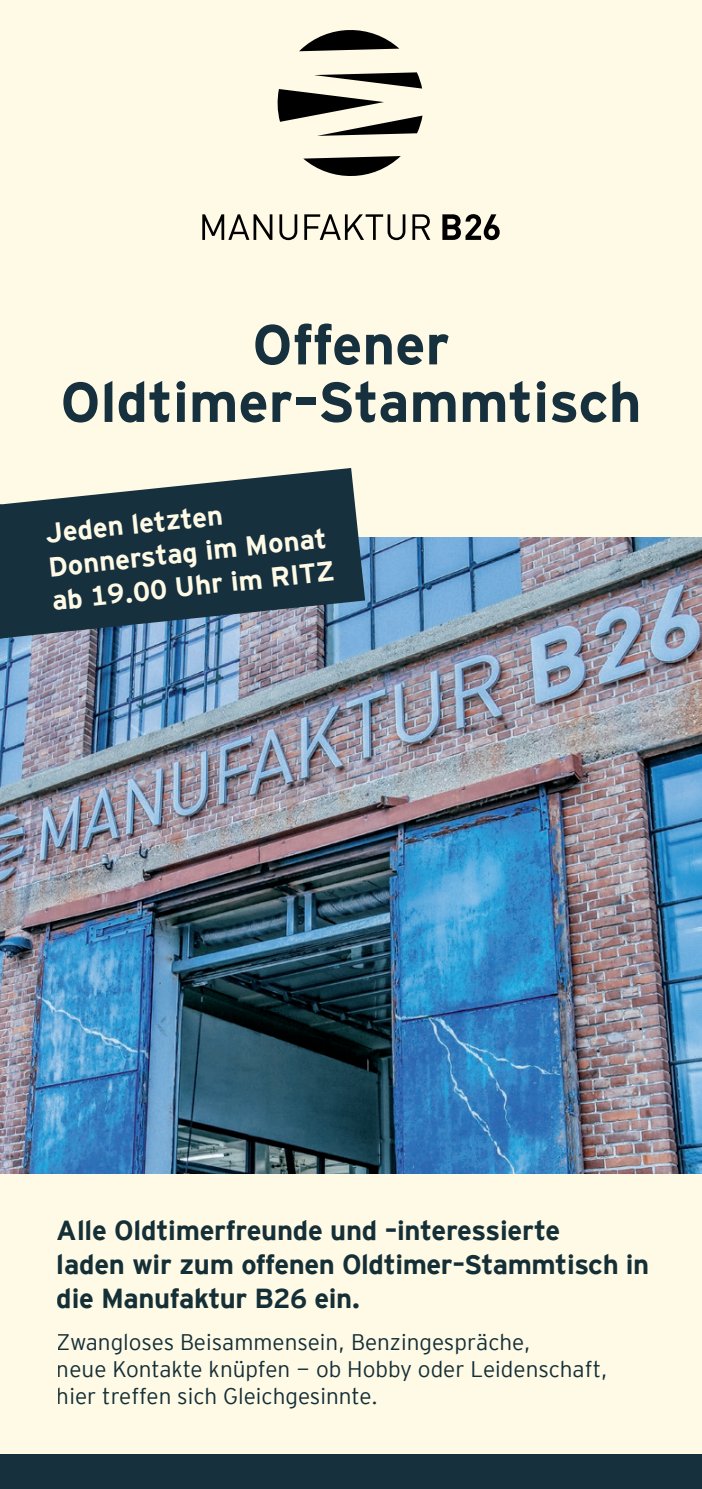
<style>
.page{position:relative;width:702px;height:1489px;background:#fff}
.page>*{position:absolute;margin:0;border:0;box-sizing:border-box;transform-origin:0 0}
.t1{font:700 56.25px/57.5px "Interstate Mono";color:#16303d;text-align:center}
.t2{font:700 27.5px/33.8px "Interstate Mono";letter-spacing:-.015em;color:#16303d}
.t3{font:700 27.5px/33.8px "Interstate Mono";color:#fefae6}
.t4{font:22.5px/27px "Interstate Mono Lgt";color:#16303d}
</style>
<div class="page">
<div style="left:0;top:0;width:702px;height:1488px;background:#fefae6"></div>
<svg style="left:277px;top:30px;width:145px;height:146px"></svg>
<svg style="left:202px;top:214px;width:70px;height:26px"></svg>
<svg style="left:279px;top:214px;width:18px;height:26px"></svg>
<svg style="left:304px;top:214px;width:101px;height:26px"></svg>
<svg style="left:412px;top:214px;width:18px;height:26px"></svg>
<svg style="left:442px;top:214px;width:57px;height:26px"></svg>
<img style="left:0;top:537px;width:702px;height:636px">
<svg style="left:5px;top:468px;width:360px;height:170px;fill:#16303d"></svg>
<svg style="left:0;top:504px;width:8px;height:134px"></svg>
<div style="left:0;top:1454px;width:702px;height:34px;background:#16303d"></div>
<h1 class="t1" style="left:60px;top:315px;width:582px">Offener<br>Oldtimer–Stammtisch</h1>
<p class="t3" style="left:43px;top:516px;width:286px;rotate:-6deg">Jeden letzten<br>Donnerstag im Monat ab 19.00 Uhr im RITZ</p>
<p class="t2" style="left:57px;top:1213px;width:594px">Alle Oldtimerfreunde und –interessierte<br>laden wir zum offenen Oldtimer–Stammtisch in die Manufaktur B26 ein.</p>
<p class="t4" style="left:57px;top:1327px;width:552px">Zwangloses Beisammensein, Benzingespräche,<br>neue Kontakte knüpfen - ob Hobby oder Leidenschaft, hier treffen sich Gleichgesinnte.</p>
</div>
